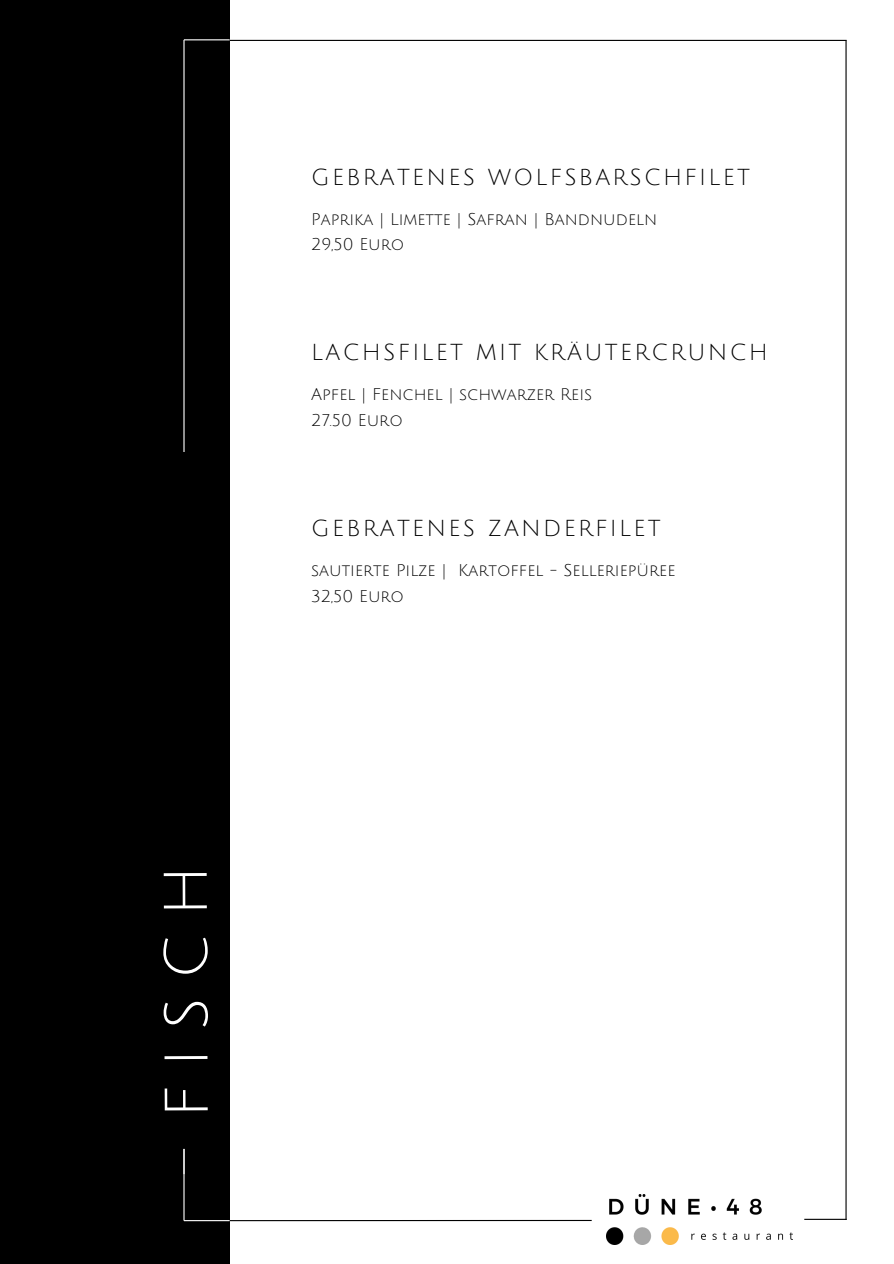
<style>
.page{position:relative;width:894px;height:1264px;background:#fff}
.page>*{position:absolute;margin:0;border:0;box-sizing:border-box;transform-origin:0 0}
.t1{font:60px "Julius Sans One";letter-spacing:.295em;color:#fff}
.t2{font:22.5px "Julius Sans One";letter-spacing:.1em;color:#000}
.t3{font:16.5px/25.7px "Julius Sans One";color:#000}
</style>
<div class="page">
<hr style="left:845px;top:40px;width:1px;height:1179px;background:#000">
<div style="left:0;top:0;width:229px;height:1263px;background:#000"></div>
<hr style="left:229px;top:1219px;width:362px;height:2px;background:#000">
<hr style="left:229px;top:40px;width:617px;height:1px;background:#000">
<hr style="left:183px;top:40px;width:1px;height:1134px;background:#fff">
<img style="left:606px;top:1194px;width:186px;height:50px">
<div style="left:0;top:452px;width:229px;height:696px;background:#000"></div>
<hr style="left:183px;top:1148px;width:1px;height:72px;background:#fff">
<hr style="left:804px;top:1218px;width:42px;height:1px;background:#000">
<hr style="left:184px;top:1219px;width:45px;height:2px;background:#fff">
<hr style="left:184px;top:39px;width:45px;height:1px;background:#fff">
<h2 class="t2" style="left:311px;top:165px;width:440px">GEBRATENES WOLFSBARSCHFILET</h2>
<p class="t3" style="left:311px;top:207px;width:347px">Paprika | Limette | Safran | Bandnudeln<br>29,50 Euro</p>
<h2 class="t2" style="left:311px;top:341px;width:458px">LACHSFILET MIT KRÄUTERCRUNCH</h2>
<p class="t3" style="left:311px;top:382px;width:282px">Apfel | Fenchel | schwarzer Reis<br>27.50 Euro</p>
<h2 class="t2" style="left:311px;top:517px;width:351px">GEBRATENES ZANDERFILET</h2>
<p class="t3" style="left:311px;top:558px;width:366px">sautierte Pilze | Kartoffel - Selleriepüree<br>32,50 Euro</p>
<p class="t1" style="left:155px;top:1118px;width:255px;rotate:-90deg">FISCH</p>
</div>
